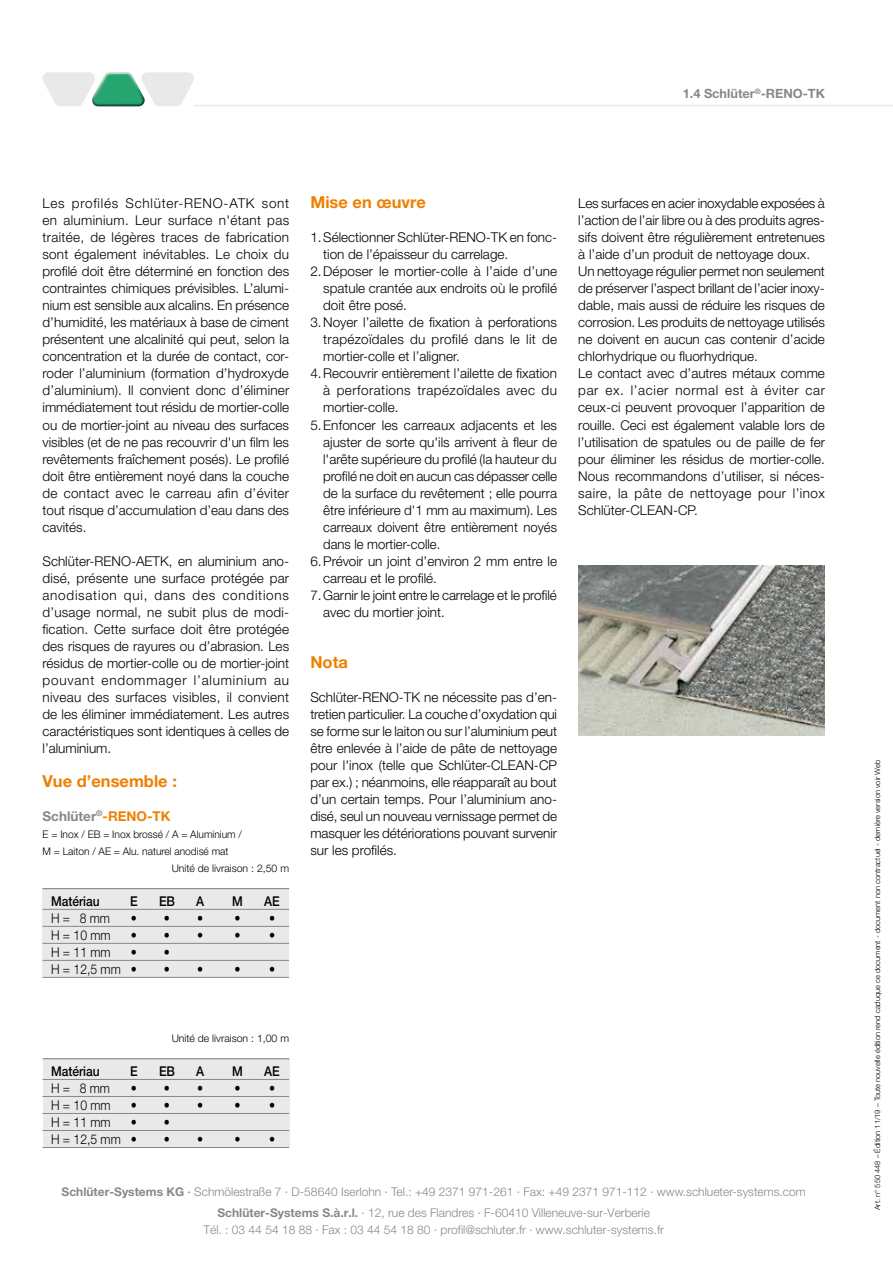
<style>
.page{position:relative;width:893px;height:1263px;background:#fff}
.page>*{position:absolute;margin:0;border:0;box-sizing:border-box;transform-origin:0 0}
.Überschrift{font:700 16.5px "Helvetica Neue LT Pro";color:#ee7f00}
.Fließtext{font:700 16.5px "Helvetica Neue LT Pro";color:#ee7f00}
.Fließtext-2{font:300 13.5px/17px "Helvetica Neue LT Pro";color:#000;text-align:justify}
.Einzug{font:300 13.5px/17px "Helvetica Neue LT Pro";color:#000;text-align:justify}
.Tabelle_Fuß{font:300 13.5px "Helvetica Neue LT Pro";color:#000;scale:.9 1}
.Tabelle_Kopf{font:500 13.5px "Helvetica Neue LT Pro";color:#000;scale:.89 1}
.Unter-Überschrift{font:700 13.5px "Helvetica Neue LT Pro";color:#87888a}
.t1{font:700 12.75px "Helvetica Neue LT Pro";color:#87888a}
.t2{font:300 12px/21.3px "Helvetica Neue LT Pro";color:#87888a;text-align:center}
.Material_und_Länge_7{font:300 10.5px/17px "Helvetica Neue LT Pro";color:#000}
.Fließtext-3{font:300 7.5px "Helvetica Neue LT Pro";color:#000}
.s1{color:#ee7f00}
.s2{font-weight:700}
.s3{font-weight:500}
</style>
<div class="page">
<hr style="left:194px;top:105px;width:699px;height:1px;background:#e9e9ea">
<svg style="left:43px;top:72px;width:151px;height:34px"></svg>
<img style="left:578px;top:566px;width:247px;height:170px">
<div style="left:43px;top:1059px;width:246px;height:88px;background:#e9e9ea"></div>
<div style="left:43px;top:889px;width:246px;height:88px;background:#e9e9ea"></div>
<hr style="left:43px;top:888px;width:246px;height:1px;background:#87888a">
<hr style="left:43px;top:909px;width:246px;height:1px;background:#87888a">
<hr style="left:43px;top:926px;width:246px;height:1px;background:#87888a">
<hr style="left:43px;top:943px;width:246px;height:1px;background:#87888a">
<hr style="left:43px;top:960px;width:246px;height:1px;background:#87888a">
<hr style="left:43px;top:977px;width:246px;height:1px;background:#87888a">
<hr style="left:43px;top:1058px;width:246px;height:1px;background:#87888a">
<hr style="left:43px;top:1079px;width:246px;height:1px;background:#87888a">
<hr style="left:43px;top:1096px;width:246px;height:1px;background:#87888a">
<hr style="left:43px;top:1113px;width:246px;height:1px;background:#87888a">
<hr style="left:43px;top:1130px;width:246px;height:1px;background:#87888a">
<hr style="left:43px;top:1147px;width:246px;height:1px;background:#87888a">
<p class="t1" style="left:683px;top:86px;width:144px">1.4 Schlüter<sup>®</sup>-RENO-TK</p>
<p class="Fließtext-2" style="left:43px;top:195px;width:248px">Les profilés Schlüter-RENO-ATK sont en aluminium. Leur surface n'étant pas traitée, de légères traces de fabrication sont également inévitables. Le choix du profilé doit être déterminé en fonction des contraintes chimiques prévisibles. L’alumi&shy;nium est sensible aux alcalins. En présence d’humidité, les matériaux à base de ciment présentent une alcalinité qui peut, selon la concentration et la durée de contact, cor&shy;roder l’aluminium (formation d’hydroxyde d’aluminium). Il convient donc d’éliminer immédiatement tout résidu de mortier-colle ou de mortier-joint au niveau des surfaces visibles (et de ne pas recouvrir d'un film les revêtements fraîchement posés). Le profilé doit être entièrement noyé dans la couche de contact avec le carreau afin d’éviter tout risque d’accumulation d’eau dans des cavités.</p>
<p class="Fließtext-2" style="left:43px;top:552px;width:248px">Schlüter-RENO-AETK, en aluminium ano&shy;disé, présente une surface protégée par anodisation qui, dans des conditions d’usage normal, ne subit plus de modi&shy;fication. Cette surface doit être protégée des risques de rayures ou d’abrasion. Les résidus de mortier-colle ou de mortier-joint pouvant endommager l’aluminium au niveau des surfaces visibles, il convient de les éliminer immédiatement. Les autres caractéristiques sont identiques à celles de l’aluminium.</p>
<p class="Überschrift" style="left:43px;top:771px;width:136px">Vue d’ensemble :</p>
<p class="Unter-Überschrift" style="left:43px;top:807px;width:130px">Schlüter<sup>®</sup><span class="s1">-RENO-TK</span></p>
<p class="Material_und_Länge_7" style="left:43px;top:825px;width:201px">E = Inox / EB = Inox brossé / A = Aluminium /<br>M = Laiton / AE = Alu. naturel anodisé mat</p>
<p class="Material_und_Länge_7" style="left:172px;top:859px;width:119px">Unité de livraison : 2,50 m</p>
<p class="Tabelle_Kopf" style="left:51px;top:893px;width:56px">Matériau</p>
<p class="Tabelle_Kopf" style="left:130px;top:893px;width:10px">E</p>
<p class="Tabelle_Kopf" style="left:159px;top:893px;width:20px">EB</p>
<p class="Tabelle_Kopf" style="left:196px;top:893px;width:11px">A</p>
<p class="Tabelle_Kopf" style="left:232px;top:893px;width:14px">M</p>
<p class="Tabelle_Kopf" style="left:264px;top:893px;width:19px">AE</p>
<p class="Tabelle_Fuß" style="left:51px;top:910px;width:67px">H = 8 mm</p>
<p class="Tabelle_Fuß" style="left:131px;top:910px;width:45px">• •</p>
<p class="Tabelle_Fuß" style="left:197px;top:910px;width:50px">• •</p>
<p class="Tabelle_Fuß" style="left:269px;top:910px;width:8px">•</p>
<p class="Tabelle_Fuß" style="left:51px;top:927px;width:68px">H = 10 mm</p>
<p class="Tabelle_Fuß" style="left:131px;top:927px;width:45px">• •</p>
<p class="Tabelle_Fuß" style="left:197px;top:927px;width:50px">• •</p>
<p class="Tabelle_Fuß" style="left:269px;top:927px;width:8px">•</p>
<p class="Tabelle_Fuß" style="left:51px;top:944px;width:68px">H = 11 mm</p>
<p class="Tabelle_Fuß" style="left:131px;top:944px;width:45px">• •</p>
<p class="Tabelle_Fuß" style="left:51px;top:961px;width:97px">H = 12,5 mm •</p>
<p class="Tabelle_Fuß" style="left:164px;top:961px;width:45px">• •</p>
<p class="Tabelle_Fuß" style="left:234px;top:961px;width:47px">• •</p>
<p class="Überschrift" style="left:310px;top:192px;width:117px">Mise en œuvre</p>
<p class="Einzug" style="left:323px;top:229px;width:235px;text-indent:-13px">1.Sélectionner Schlüter-RENO-TK en fonc&shy;tion de l’épaisseur du carrelage.</p>
<p class="Einzug" style="left:323px;top:263px;width:235px;text-indent:-13px">2.Déposer le mortier-colle à l’aide d’une spatule crantée aux endroits où le profilé doit être posé.</p>
<p class="Einzug" style="left:323px;top:314px;width:235px;text-indent:-13px">3.Noyer l’ailette de fixation à perforations trapézoïdales du profilé dans le lit de mortier-colle et l’aligner.</p>
<p class="Einzug" style="left:323px;top:365px;width:235px;text-indent:-13px">4.Recouvrir entièrement l’ailette de fixation à perforations trapézoïdales avec du mortier-colle.</p>
<p class="Einzug" style="left:323px;top:416px;width:235px;text-indent:-13px">5.Enfoncer les carreaux adjacents et les ajuster de sorte qu'ils arrivent à fleur de l'arête supérieure du profilé (la hauteur du profilé ne doit en aucun cas dépasser celle de la surface du revêtement ; elle pourra être inférieure d'1 mm au maximum). Les carreaux doivent être entièrement noyés dans le mortier-colle.</p>
<p class="Einzug" style="left:323px;top:552px;width:235px;text-indent:-13px">6.Prévoir un joint d’environ 2 mm entre le carreau et le profilé.</p>
<p class="Einzug" style="left:323px;top:586px;width:235px;text-indent:-13px">7.Garnir le joint entre le carrelage et le profilé avec du mortier joint.</p>
<p class="Fließtext" style="left:310px;top:651px;width:39px">Nota</p>
<p class="Fließtext-2" style="left:310px;top:688px;width:248px">Schlüter-RENO-TK ne nécessite pas d’en&shy;tretien particulier. La couche d’oxydation qui se forme sur le laiton ou sur l’aluminium peut être enlevée à l’aide de pâte de nettoyage pour l'inox (telle que Schlüter-CLEAN-CP par ex.) ; néanmoins, elle réapparaît au bout d’un certain temps. Pour l’aluminium ano&shy;disé, seul un nouveau vernissage permet de masquer les détériorations pouvant survenir sur les profilés.</p>
<p class="Fließtext-2" style="left:578px;top:195px;width:248px">Les surfaces en acier inoxydable exposées à l’action de l’air libre ou à des produits agres&shy;sifs doivent être régulièrement entretenues à l’aide d’un produit de nettoyage doux.</p>
<p class="Fließtext-2" style="left:578px;top:263px;width:248px">Un nettoyage régulier permet non seulement de préserver l’aspect brillant de l’acier inoxy&shy;dable, mais aussi de réduire les risques de corrosion. Les produits de nettoyage utilisés ne doivent en aucun cas contenir d’acide chlorhydrique ou fluorhydrique.</p>
<p class="Fließtext-2" style="left:578px;top:365px;width:248px">Le contact avec d’autres métaux comme par ex. l’acier normal est à éviter car ceux-ci peuvent provoquer l’apparition de rouille. Ceci est également valable lors de l’utilisation de spatules ou de paille de fer pour éliminer les résidus de mortier-colle.<br>Nous recommandons d’utiliser, si néces&shy;saire, la pâte de nettoyage pour l’inox Schlüter-CLEAN-CP.</p>
<p class="Material_und_Länge_7" style="left:172px;top:1029px;width:119px">Unité de livraison : 1,00 m</p>
<p class="Tabelle_Kopf" style="left:51px;top:1063px;width:56px">Matériau</p>
<p class="Tabelle_Kopf" style="left:130px;top:1063px;width:10px">E</p>
<p class="Tabelle_Kopf" style="left:159px;top:1063px;width:20px">EB</p>
<p class="Tabelle_Kopf" style="left:196px;top:1063px;width:11px">A</p>
<p class="Tabelle_Kopf" style="left:232px;top:1063px;width:14px">M</p>
<p class="Tabelle_Kopf" style="left:264px;top:1063px;width:19px">AE</p>
<p class="Tabelle_Fuß" style="left:51px;top:1080px;width:67px">H = 8 mm</p>
<p class="Tabelle_Fuß" style="left:131px;top:1080px;width:45px">• •</p>
<p class="Tabelle_Fuß" style="left:197px;top:1080px;width:50px">• •</p>
<p class="Tabelle_Fuß" style="left:269px;top:1080px;width:8px">•</p>
<p class="Tabelle_Fuß" style="left:51px;top:1097px;width:68px">H = 10 mm</p>
<p class="Tabelle_Fuß" style="left:131px;top:1097px;width:45px">• •</p>
<p class="Tabelle_Fuß" style="left:197px;top:1097px;width:50px">• •</p>
<p class="Tabelle_Fuß" style="left:269px;top:1097px;width:8px">•</p>
<p class="Tabelle_Fuß" style="left:51px;top:1114px;width:68px">H = 11 mm</p>
<p class="Tabelle_Fuß" style="left:131px;top:1114px;width:45px">• •</p>
<p class="Tabelle_Fuß" style="left:51px;top:1131px;width:97px">H = 12,5 mm •</p>
<p class="Tabelle_Fuß" style="left:164px;top:1131px;width:45px">• •</p>
<p class="Tabelle_Fuß" style="left:234px;top:1131px;width:47px">• •</p>
<p class="t2" style="left:62px;top:1180px;width:746px"><span class="s2">Schlüter-Systems KG</span> <span class="s3">·</span> Schmölestraße 7 · D-58640 Iserlohn · Tel.: +49 2371 971-261 · Fax: +49 2371 971-112 · www.schlueter-systems.com<br><span class="s2">Schlüter-Systems S.à.r.l.</span> · 12, rue des Flandres · F-60410 Villeneuve-sur-Verberie</p>
<p class="t2" style="left:203px;top:1219px;width:462px">Tél. : 03 44 54 18 88 · Fax : 03 44 54 18 80 · profil@schluter.fr · www.schluter-systems.fr</p>
<p class="Fließtext-3" style="left:873px;top:1210px;width:452px;rotate:-90deg">Art. n° 550 448 – Édition 11/19 – Toute nouvelle édition rend caduque ce document - document non contractuel - dernière version voir Web</p>
</div>
